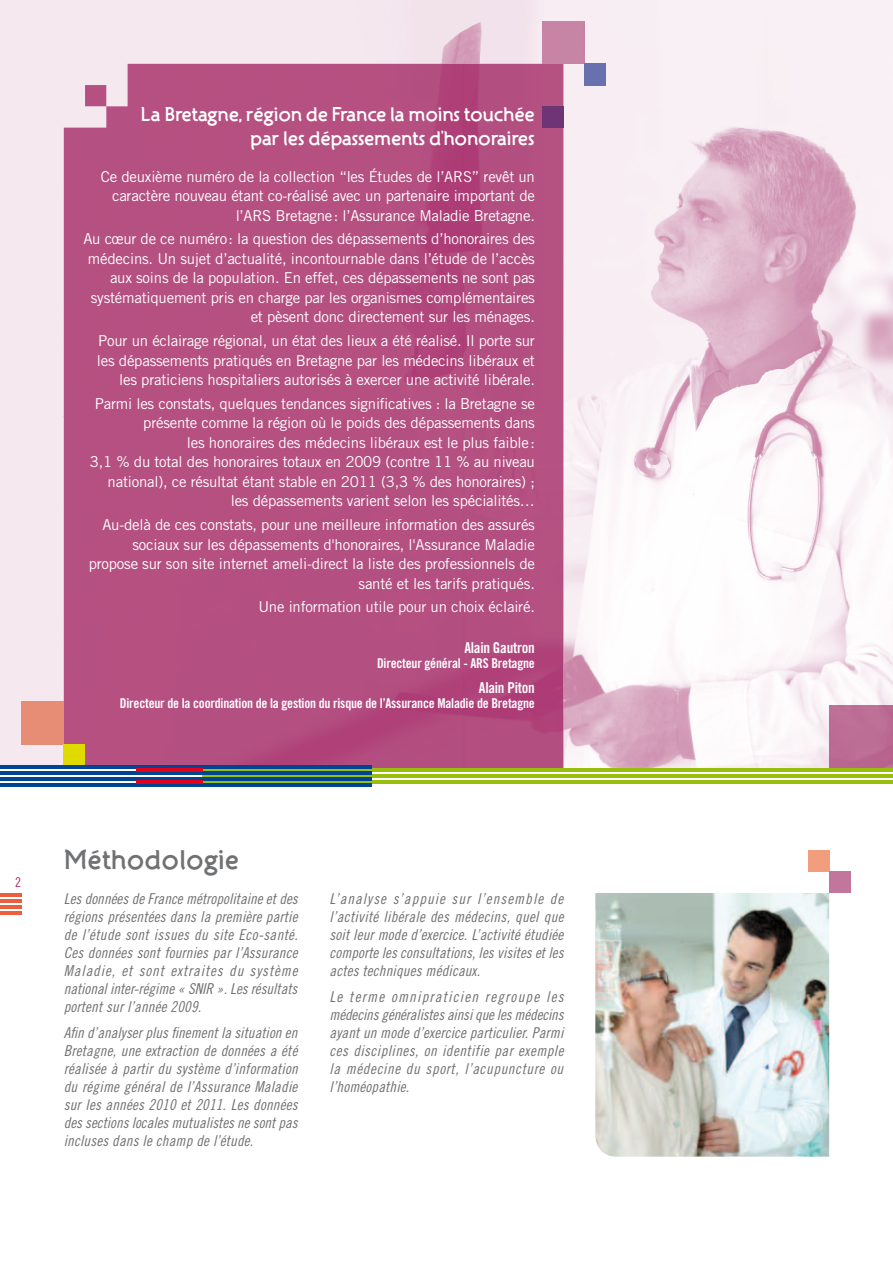
<style>
.page{position:relative;width:893px;height:1263px;background:#fff}
.page>*{position:absolute;margin:0;border:0;box-sizing:border-box;transform-origin:0 0}
.t1{font:700 27px "Atelier Sans ITC Std";color:#707173}
.t2{font:700 19.5px/24px "Atelier Sans ITC Std";letter-spacing:-.025em;color:#fff;text-align:right}
.t3{font:15px/19.5px "Trade Gothic LT Std";letter-spacing:-.015em;color:#fff;text-align:right}
.t4{font:15px/18px "Trade Gothic LT Std Cn 18 Obl";letter-spacing:.01em;color:#707173;text-align:justify}
.t5{font:15px "Trade Gothic LT Std Bd Cn 20";letter-spacing:-.015em;color:#fff}
.t6{font:13.5px "Trade Gothic LT Std Bd Cn 20";letter-spacing:-.015em;color:#fff}
.t7{font:13.5px "Trade Gothic LT Std Cn 18";color:#a8256b}
</style>
<div class="page">
<hr style="left:0;top:893px;width:21px;height:3px;background:#e95f40">
<hr style="left:0;top:905px;width:21px;height:3px;background:#e95f40">
<hr style="left:0;top:911px;width:21px;height:3px;background:#e95f40">
<hr style="left:0;top:899px;width:21px;height:3px;background:#e95f40">
<div style="left:808px;top:850px;width:21px;height:22px;background:#f29d7d"></div>
<div style="left:829px;top:872px;width:21px;height:21px;background:#c3769b"></div>
<img style="left:595px;top:893px;width:234px;height:264px">
<img style="left:0;top:0;width:893px;height:768px">
<img style="left:64px;top:64px;width:499px;height:704px">
<svg style="left:0;top:768px;width:203px;height:16px"></svg>
<img style="left:829px;top:706px;width:64px;height:62px">
<div style="left:542px;top:21px;width:43px;height:43px;background:#c785a6"></div>
<img style="left:585px;top:64px;width:21px;height:21px">
<svg style="left:563px;top:106px;width:1px;height:22px"></svg>
<img style="left:542px;top:106px;width:21px;height:22px">
<div style="left:21px;top:702px;width:43px;height:42px;background:#e88d75"></div>
<div style="left:64px;top:744px;width:21px;height:21px;background:#dfdb00"></div>
<hr style="left:203px;top:781px;width:690px;height:3px;background:#98bf0c">
<hr style="left:203px;top:774px;width:690px;height:4px;background:#98bf0c">
<hr style="left:203px;top:768px;width:690px;height:3px;background:#98bf0c">
<hr style="left:0;top:765px;width:372px;height:3px;background:#004494">
<hr style="left:0;top:778px;width:372px;height:3px;background:#004494">
<hr style="left:0;top:784px;width:372px;height:3px;background:#004494">
<hr style="left:0;top:771px;width:372px;height:3px;background:#004494">
<hr style="left:136px;top:781px;width:67px;height:3px;background:#e2001a">
<hr style="left:136px;top:768px;width:67px;height:3px;background:#e2001a">
<h2 class="t2" style="left:141px;top:102px;width:396px">La Bretagne, région de France la moins touchée par les dépassements d'honoraires</h2>
<p class="t3" style="left:101px;top:166px;width:436px">Ce deuxième numéro de la collection “les Études de l’ARS” revêt un caractère nouveau étant co-réalisé avec un partenaire important de l’ARS Bretagne : l’Assurance Maladie Bretagne.</p>
<p class="t3" style="left:83px;top:229px;width:453px">Au cœur de ce numéro : la question des dépassements d’honoraires des médecins. Un sujet d’actualité, incontournable dans l’étude de l’accès aux soins de la population. En effet, ces dépassements ne sont pas systématiquement pris en charge par les organismes complémentaires et pèsent donc directement sur les ménages.</p>
<p class="t3" style="left:97px;top:331px;width:440px">Pour un éclairage régional, un état des lieux a été réalisé. Il porte sur les dépassements pratiqués en Bretagne par les médecins libéraux et les praticiens hospitaliers autorisés à exercer une activité libérale.</p>
<p class="t3" style="left:90px;top:394px;width:447px">Parmi les constats, quelques tendances significatives : la Bretagne se présente comme la région où le poids des dépassements dans<br>les honoraires des médecins libéraux est le plus faible :<br>3,1 % du total des honoraires totaux en 2009 (contre 11 % au niveau national), ce résultat étant stable en 2011 (3,3 % des honoraires) ; les dépassements varient selon les spécialités…</p>
<p class="t3" style="left:89px;top:515px;width:448px">Au-delà de ces constats, pour une meilleure information des assurés sociaux sur les dépassements d'honoraires, l'Assurance Maladie propose sur son site internet ameli-direct la liste des professionnels de santé et les tarifs pratiqués.</p>
<p class="t3" style="left:258px;top:597px;width:278px">Une information utile pour un choix éclairé.</p>
<p class="t5" style="left:464px;top:638px;width:72px">Alain Gautron</p>
<p class="t6" style="left:377px;top:655px;width:159px">Directeur général - ARS Bretagne</p>
<p class="t5" style="left:479px;top:678px;width:58px">Alain piton</p>
<p class="t6" style="left:120px;top:695px;width:416px">Directeur de la coordination de la gestion du risque de l’Assurance Maladie de Bretagne</p>
<p class="t7" style="left:15px;top:874px;width:7px">2</p>
<h1 class="t1" style="left:64px;top:843px;width:177px">Méthodologie</h1>
<p class="t4" style="left:64px;top:890px;width:235px">Les données de France métropolitaine et des régions présentées dans la première partie de l’étude sont issues du site Eco-santé.<br>Ces données sont fournies par l’Assurance Maladie, et sont extraites du système national inter-régime « SNIR ». Les résultats portent sur l’année 2009.</p>
<p class="t4" style="left:64px;top:1024px;width:236px">Afin d’analyser plus finement la situation en Bretagne, une extraction de données a été réalisée à partir du système d’information du régime général de l’Assurance Maladie sur les années 2010 et 2011. Les données des sections locales mutualistes ne sont pas incluses dans le champ de l’étude.</p>
<p class="t4" style="left:330px;top:890px;width:236px">L’analyse s’appuie sur l’ensemble de l’activité libérale des médecins, quel que soit leur mode d’exercice. L’activité étudiée comporte les consultations, les visites et les actes techniques médicaux.</p>
<p class="t4" style="left:330px;top:988px;width:236px">Le terme omnipraticien regroupe les médecins généralistes ainsi que les médecins ayant un mode d’exercice particulier. Parmi ces disciplines, on identifie par exemple la médecine du sport, l’acupuncture ou l’homéopathie.</p>
</div>
